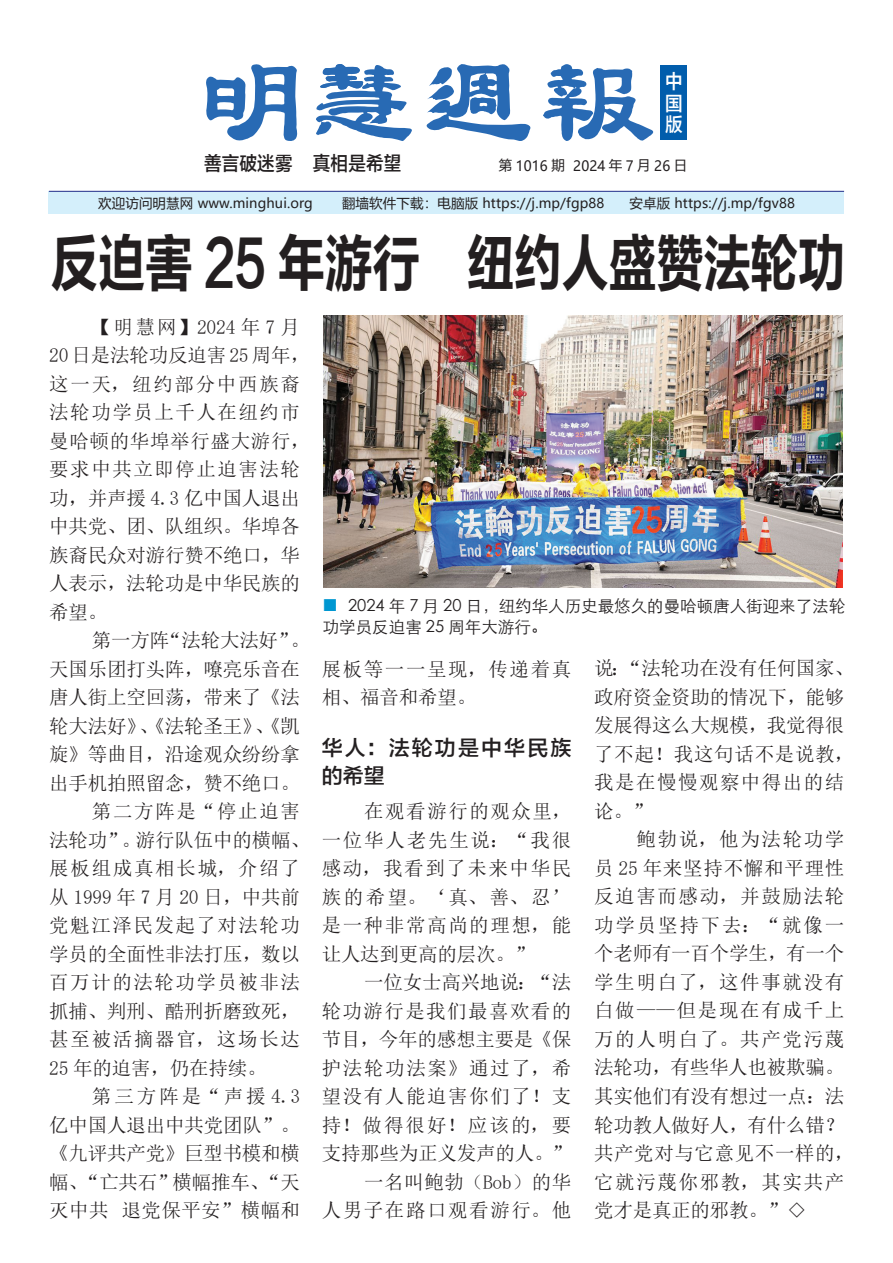
<style>
.page{position:relative;width:893px;height:1263px;background:#fff}
.page>*{position:absolute;margin:0;border:0;box-sizing:border-box;transform-origin:0 0}
.t1{font:63px "FZLTCHK GBK1 0";letter-spacing:-.025em;color:#231f20;scale:.77 1}
.t2{font:21px/28.5px "FZLTZHK GBK1 0";letter-spacing:.1em;color:#231f20}
.t3{font:19.5px/28.5px "N Sim Sun";letter-spacing:-.01em;color:#231f20}
.t4{font:19.5px/28.5px "N Sim Sun";letter-spacing:.03em;color:#231f20;text-align:justify}
.t5{font:19.5px/28.5px "N Sim Sun";letter-spacing:.075em;color:#231f20;text-align:right}
.t6{font:19.5px/28.5px "N Sim Sun";letter-spacing:.08em;color:#231f20}
.t7{font:19.5px "N Sim Sun";letter-spacing:.085em;color:#231f20}
.t8{font:19.5px "FZLTZHK GBK1 0";letter-spacing:.01em;color:#231f20;scale:.9 1}
.t9{font:19.5px/21.5px "FZLTZHK GBK1 0";color:#fff;text-align:justify;scale:.9 1}
.t10{font:16.5px/21px "ST Xihei";color:#231f20}
.t11{font:14.1px "Microsoft Ya Hei";letter-spacing:.01em;color:#231f20;scale:.95 1}
.t12{font:13.5px "Microsoft Ya Hei";letter-spacing:.01em;color:#231f20}
.s1{font-size:13.5px}
</style>
<div class="page">
<div style="left:49px;top:191px;width:795px;height:23px;background:#d4effb"></div>
<hr style="left:49px;top:191px;width:795px;height:1px;background:#2a318b">
<div style="left:660px;top:65px;width:27px;height:75px;background:#015dac"></div>
<svg style="left:206px;top:64px;width:92px;height:77px"></svg>
<svg style="left:316px;top:64px;width:96px;height:77px"></svg>
<svg style="left:426px;top:64px;width:105px;height:77px"></svg>
<svg style="left:543px;top:64px;width:111px;height:77px"></svg>
<img style="left:324px;top:315px;width:519px;height:272px">
<p class="t9" style="left:665px;top:71px;width:21px">中国版</p>
<p class="t8" style="left:204px;top:152px;width:221px">善言破迷雾 真相是希望</p>
<p class="t11" style="left:499px;top:156px;width:200px"><span class="s1">第</span> 1016 <span class="s1">期</span> 2024 <span class="s1">年</span> 7 <span class="s1">月</span> 26 <span class="s1">日</span></p>
<p class="t12" style="left:98px;top:194px;width:216px">欢迎访问明慧网 www.minghui.org</p>
<p class="t12" style="left:342px;top:194px;width:264px">翻墙软件下载：电脑版 https://j.mp/fgp88</p>
<p class="t12" style="left:629px;top:194px;width:167px">安卓版 https://j.mp/fgv88</p>
<h1 class="t1" style="left:50px;top:228px;width:1035px">反迫害 25 年游行　纽约人盛赞法轮功</h1>
<p class="t3" style="left:49px;top:312px;width:262px;text-indent:43px">【明慧网】2024 年 7 月<br>20 日是法轮功反迫害 25 周年，这一天，纽约部分中西族裔法轮功学员上千人在纽约市曼哈顿的华埠举行盛大游行，要求中共立即停止迫害法轮功，并声援 4.3 亿中国人退出中共党、团、队组织。华埠各族裔民众对游行赞不绝口，华人表示，法轮功是中华民族的希望。</p>
<p class="t3" style="left:92px;top:626px;width:220px">第一方阵“法轮大法好”。</p>
<p class="t3" style="left:49px;top:654px;width:252px">天国乐团打头阵，嘹亮乐音在</p>
<p class="t3" style="left:49px;top:683px;width:252px">唐人街上空回荡，带来了《法</p>
<p class="t3" style="left:49px;top:711px;width:252px">轮大法好》、《法轮圣王》、《凯</p>
<p class="t3" style="left:49px;top:740px;width:252px">旋》等曲目，沿途观众纷纷拿</p>
<p class="t3" style="left:49px;top:768px;width:252px">出手机拍照留念，赞不绝口。</p>
<p class="t7" style="left:92px;top:801px;width:210px">第二方阵是“停止迫害</p>
<p class="t3" style="left:49px;top:825px;width:262px">法轮功”。游行队伍中的横幅、</p>
<p class="t7" style="left:49px;top:858px;width:252px">展板组成真相长城，介绍了</p>
<p class="t3" style="left:49px;top:882px;width:252px">从 1999 年 7 月 20 日，中共前</p>
<p class="t6" style="left:49px;top:911px;width:252px">党魁江泽民发起了对法轮功</p>
<p class="t3" style="left:49px;top:939px;width:252px">学员的全面性非法打压，数以</p>
<p class="t6" style="left:49px;top:968px;width:252px">百万计的法轮功学员被非法</p>
<p class="t3" style="left:49px;top:996px;width:252px">抓捕、判刑、酷刑折磨致死，</p>
<p class="t7" style="left:49px;top:1030px;width:252px">甚至被活摘器官，这场长达</p>
<p class="t3" style="left:49px;top:1054px;width:219px">25 年的迫害，仍在持续。</p>
<p class="t4" style="left:92px;top:1082px;width:210px">第三方阵是“声援 4.3</p>
<p class="t3" style="left:49px;top:1111px;width:252px">亿中国人退出中共党团队”。</p>
<p class="t3" style="left:49px;top:1139px;width:252px">《九评共产党》巨型书模和横</p>
<p class="t4" style="left:49px;top:1168px;width:252px">幅、“亡共石”横幅推车、“天</p>
<p class="t4" style="left:49px;top:1196px;width:252px">灭中共 退党保平安”横幅和</p>
<p class="t10" style="left:323px;top:594px;width:524px;text-indent:25px">2024 年 7 月 20 日，纽约华人历史最悠久的曼哈顿唐人街迎来了法轮功学员反迫害 25 周年大游行。</p>
<p class="t6" style="left:322px;top:655px;width:251px">展板等一一呈现，传递着真相、福音和希望。</p>
<p class="t2" style="left:322px;top:734px;width:251px">华人：法轮功是中华民族的希望</p>
<p class="t4" style="left:322px;top:797px;width:251px;text-indent:43px">在观看游行的观众里，一位华人老先生说：“我很感动，我看到了未来中华民族的希望。‘真、善、忍’是一种非常高尚的理想，能让人达到更高的层次。”</p>
<p class="t5" style="left:322px;top:968px;width:251px">一位女士高兴地说：“法<br>轮功游行是我们最喜欢看的节目，今年的感想主要是《保护法轮功法案》通过了，希望没有人能迫害你们了！支持！做得很好！应该的，要支持那些为正义发声的人。”一名叫鲍勃（Bob）的华<br>人男子在路口观看游行。他</p>
<p class="t3" style="left:594px;top:654px;width:261px">说：“法轮功在没有任何国家、政府资金资助的情况下，能够发展得这么大规模，我觉得很了不起！我这句话不是说教，我是在慢慢观察中得出的结论。”</p>
<p class="t4" style="left:594px;top:825px;width:261px;text-align:left;text-indent:43px">鲍勃说，他为法轮功学员 25 年来坚持不懈和平理性反迫害而感动，并鼓励法轮功学员坚持下去：“就像一个老师有一百个学生，有一个学生明白了，这件事就没有白做——但是现在有成千上万的人明白了。共产党污蔑法轮功，有些华人也被欺骗。其实他们有没有想过一点：法轮功教人做好人，有什么错？共产党对与它意见不一样的，它就污蔑你邪教，其实共产党才是真正的邪教。”◇</p>
</div>
